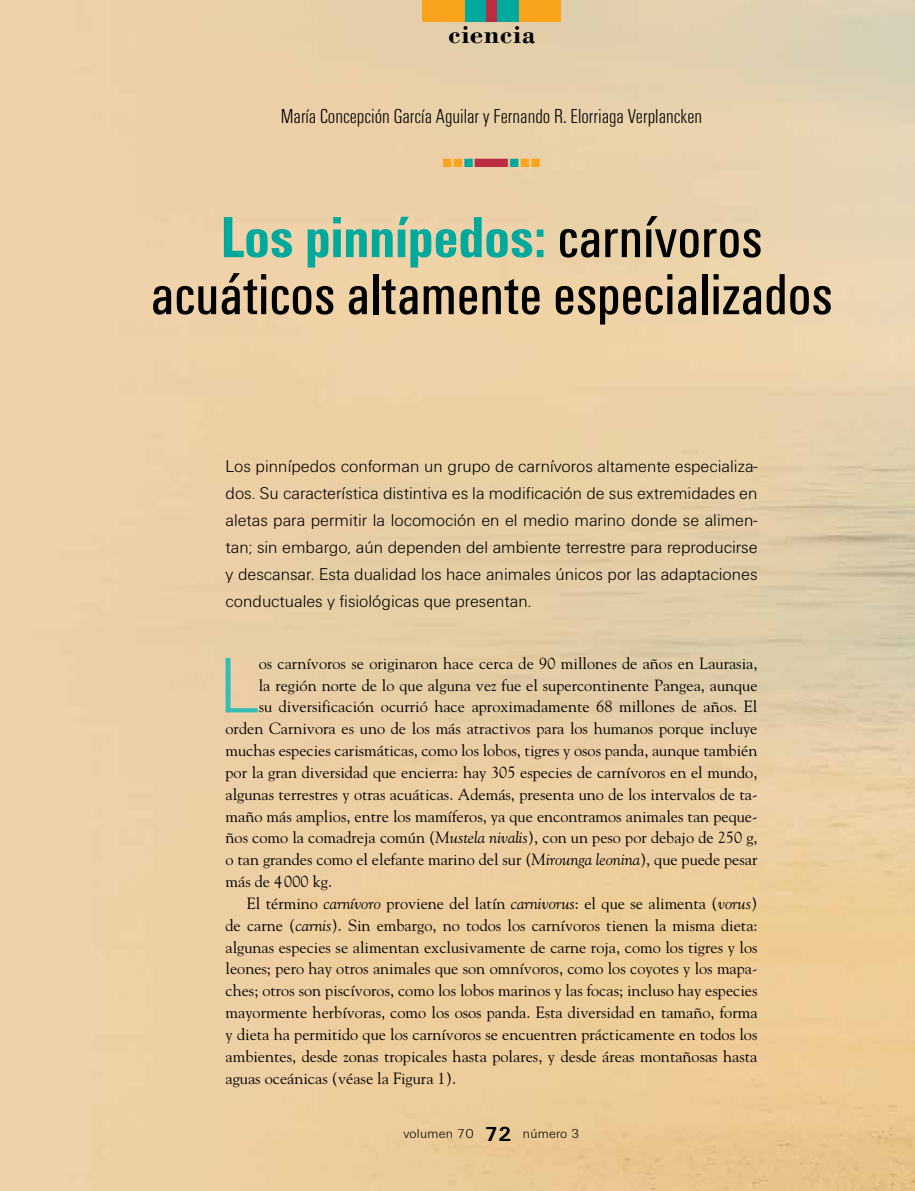
<style>
.page{position:relative;width:915px;height:1191px;background:#fff}
.page>*{position:absolute;margin:0;border:0;box-sizing:border-box;transform-origin:0 0}
.t1{font:300 81.6px "Unitus T";color:#32bdb5}
.t2{font:condensed 60px/57px "Unitus T";color:#000;text-align:center}
.t3{font:700 27px "Bodoni";letter-spacing:.02em;color:#000}
.t4{font:300 condensed 21px "Unitus T";color:#000}
.t5{font:300 17.7px/27px "Unitus T";color:#000;text-align:justify}
.t6{font:16.2px "Goudy";color:#000}
.t7{font:300 13.5px "Unitus T";letter-spacing:.02em;color:#000}
.t8{font:12px "Zapf Dingbats ITC";color:#faa41d}
.s1{color:#00a99b}
.s2{color:#bb2d45}
.s3{font-weight:700;color:#00a99b}
.s4{font-style:italic}
.s5{font-weight:700;font-size:21px}
</style>
<div class="page">
<img style="left:0;top:0;width:914px;height:1191px">
<div style="left:518px;top:0;width:42px;height:21px;background:#faa41d"></div>
<div style="left:422px;top:0;width:43px;height:21px;background:#faa41d"></div>
<div style="left:465px;top:0;width:21px;height:21px;background:#00a99b"></div>
<div style="left:486px;top:0;width:10px;height:21px;background:#bb2d45"></div>
<div style="left:496px;top:0;width:22px;height:21px;background:#00a99b"></div>
<h3 class="t3" style="left:447px;top:18px;width:89px">ciencia</h3>
<p class="t4" style="left:281px;top:104px;width:423px">María Concepción García Aguilar y Fernando R. Elorriaga Verplancken</p>
<p class="t8" style="left:442px;top:157px;width:99px">■■<span class="s1">■</span><span class="s2">■</span><span class="s1">■</span>■■</p>
<h2 class="t2" style="left:150px;top:208px;width:683px"><span class="s3">Los pinnípedos:</span> carnívoros acuáticos altamente especializados</h2>
<p class="t5" style="left:225px;top:452px;width:533px">Los pinnípedos conforman un grupo de carnívoros altamente especializa&shy;dos. Su característica distintiva es la modificación de sus extremidades en aletas para permitir la locomoción en el medio marino donde se alimen&shy;tan; sin embargo, aún dependen del ambiente terrestre para reproducirse y descansar. Esta dualidad los hace animales únicos por las adaptaciones conductuales y fisiológicas que presentan.</p>
<h1 class="t1" style="left:219px;top:637px;width:41px">L</h1>
<p class="t6" style="left:259px;top:653px;width:500px">os carnívoros se originaron hace cerca de 90 millones de años en Laurasia,</p>
<p class="t6" style="left:259px;top:675px;width:500px">la región norte de lo que alguna vez fue el supercontinente Pangea, aunque</p>
<p class="t6" style="left:259px;top:696px;width:500px">su diversificación ocurrió hace aproximadamente 68 millones de años. El</p>
<p class="t6" style="left:225px;top:718px;width:533px">orden Carnivora es uno de los más atractivos para los humanos porque incluye</p>
<p class="t6" style="left:225px;top:740px;width:533px">muchas especies carismáticas, como los lobos, tigres y osos panda, aunque también</p>
<p class="t6" style="left:225px;top:762px;width:533px">por la gran diversidad que encierra: hay 305 especies de carnívoros en el mundo,</p>
<p class="t6" style="left:225px;top:784px;width:533px">algunas terrestres y otras acuáticas. Además, presenta uno de los intervalos de ta-</p>
<p class="t6" style="left:225px;top:806px;width:533px">maño más amplios, entre los mamíferos, ya que encontramos animales tan peque-</p>
<p class="t6" style="left:225px;top:827px;width:533px">ños como la comadreja común (<span class="s4">Mustela nivalis</span>), con un peso por debajo de 250 g,</p>
<p class="t6" style="left:225px;top:849px;width:533px">o tan grandes como el elefante marino del sur (<span class="s4">Mirounga leonina</span>), que puede pesar</p>
<p class="t6" style="left:225px;top:871px;width:108px">más de 4 000 kg.</p>
<p class="t6" style="left:247px;top:893px;width:512px">El término <span class="s4">carnívoro</span> proviene del latín <span class="s4">carnivorus</span>: el que se alimenta (<span class="s4">vorus</span>)</p>
<p class="t6" style="left:225px;top:915px;width:533px">de carne (<span class="s4">carnis</span>). Sin embargo, no todos los carnívoros tienen la misma dieta:</p>
<p class="t6" style="left:225px;top:937px;width:533px">algunas especies se alimentan exclusivamente de carne roja, como los tigres y los</p>
<p class="t6" style="left:225px;top:958px;width:533px">leones; pero hay otros animales que son omnívoros, como los coyotes y los mapa-</p>
<p class="t6" style="left:225px;top:980px;width:533px">ches; otros son piscívoros, como los lobos marinos y las focas; incluso hay especies</p>
<p class="t6" style="left:225px;top:1002px;width:533px">mayormente herbívoras, como los osos panda. Esta diversidad en tamaño, forma</p>
<p class="t6" style="left:225px;top:1024px;width:533px">y dieta ha permitido que los carnívoros se encuentren prácticamente en todos los</p>
<p class="t6" style="left:225px;top:1046px;width:533px">ambientes, desde zonas tropicales hasta polares, y desde áreas montañosas hasta</p>
<p class="t6" style="left:225px;top:1068px;width:232px">aguas oceánicas (véase la Figura 1).</p>
<p class="t7" style="left:403px;top:1125px;width:178px">volumen 70 <span class="s5">72</span> número 3</p>
</div>
